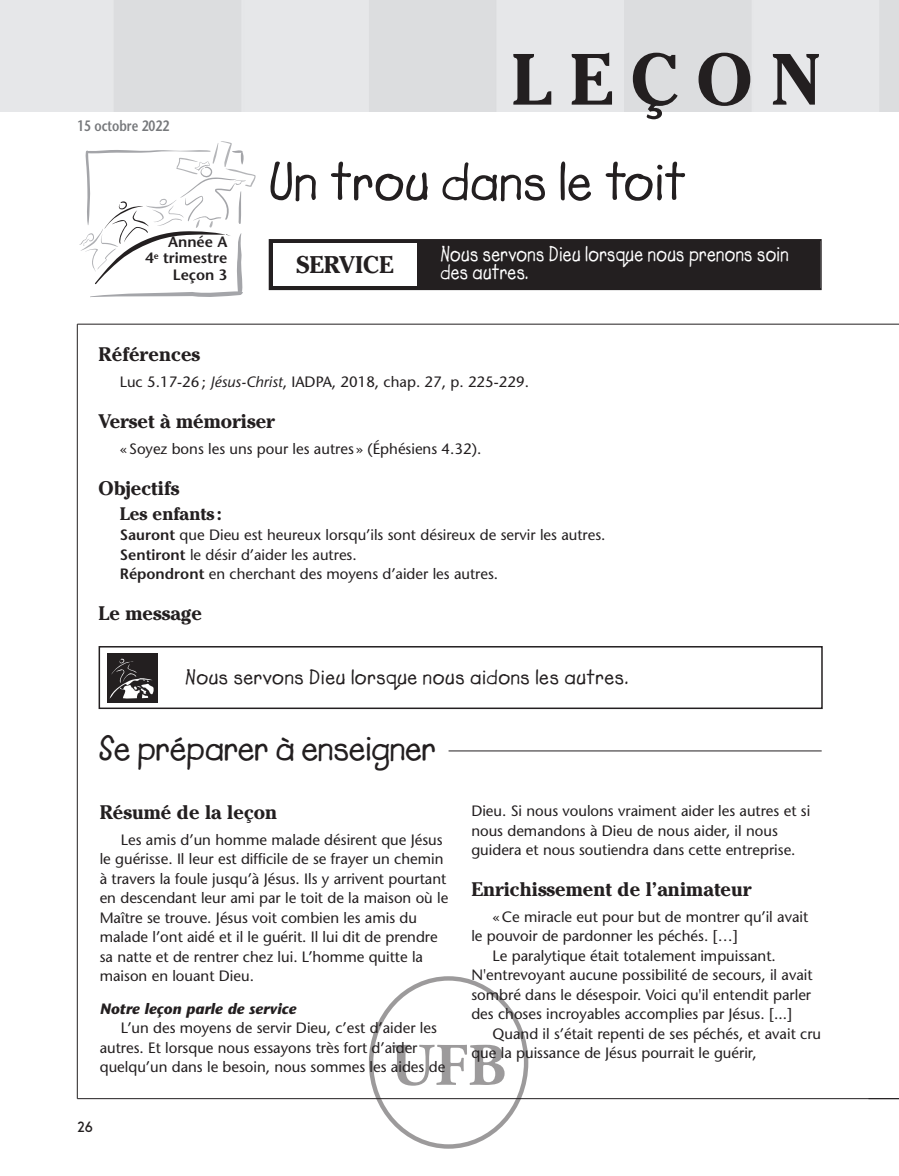
<style>
.page{position:relative;width:899px;height:1176px;background:#fff}
.page>*{position:absolute;margin:0;border:0;box-sizing:border-box;transform-origin:0 0}
.t1{font:700 72px "Cheltenham";letter-spacing:.25em;color:#231f20}
.t2{font:700 60.3px "Adobe Garamond Pro";color:#231f20}
.t3{font:54px "Lemonade ICG Bold";color:#231f20}
.t4{font:36px "Lemonade ICG Bold";letter-spacing:-.015em;color:#231f20}
.t5{font:700 24px "Cheltenham";color:#231f20}
.t6{font:21.6px "Lemonade ICG Bold";letter-spacing:.015em;color:#fff;scale:.87 1}
.t7{font:21px "Lemonade ICG Bold";letter-spacing:.025em;color:#231f20}
.t8{font:700 19.5px "Cheltenham";color:#231f20}
.t9{font:700 18px "Cheltenham";color:#231f20}
.t10{font:15px/19.5px "Stone Sans";color:#231f20}
.t11{font:italic 700 15px "Stone Sans";color:#231f20}
.t12{font:600 15px/16.5px "Stone Sans";color:#231f20;text-align:right}
.t13{font:600 15px "Stone Sans";color:#76787b;scale:.8 1}
.t14{font:700 15px "New Garden";color:#231f20}
.s1{font-style:italic}
.s2{font-weight:600}
</style>
<div class="page">
<hr style="left:77px;top:324px;width:822px;height:1px;background:#231f20">
<hr style="left:77px;top:324px;width:1px;height:774px;background:#231f20">
<hr style="left:448px;top:750px;width:373px;height:1px;background:#231f20">
<svg style="left:79px;top:141px;width:177px;height:156px"></svg>
<hr style="left:77px;top:1097px;width:822px;height:1px;background:#231f20">
<div style="left:270px;top:240px;width:550px;height:48px;background:#231f20"></div>
<div style="left:269px;top:239px;width:552px;height:51px;border:2px solid #231f20"></div>
<div style="left:273px;top:243px;width:144px;height:43px;background:#fff"></div>
<div style="left:99px;top:645px;width:723px;height:63px;border:2px solid #231f20"></div>
<div style="left:107px;top:652px;width:51px;height:49px;background:#231f20"></div>
<img style="left:110px;top:658px;width:44px;height:40px">
<div style="left:369px;top:975px;width:159px;height:173px;border:4px solid #231f20;border-radius:50%"></div>
<p class="t13" style="left:77px;top:117px;width:116px">15 octobre 2022</p>
<p class="t12" style="left:145px;top:233px;width:84px">Année A<br>4<sup>e</sup> trimestre<br>Leçon 3</p>
<h1 class="t1" style="left:511px;top:34px;width:311px">LEÇON</h1>
<h3 class="t3" style="left:269px;top:149px;width:419px">Un trou dans le toit</h3>
<h3 class="t6" style="left:440px;top:241px;width:402px">Nous servons Dieu lorsque nous prenons soin</h3>
<h3 class="t5" style="left:296px;top:250px;width:98px">SERVICE</h3>
<h3 class="t6" style="left:440px;top:259px;width:103px">des autres.</h3>
<h3 class="t8" style="left:99px;top:342px;width:103px">Références</h3>
<p class="t10" style="left:120px;top:372px;width:411px">Luc 5.17-26 ; <span class="s1">Jésus-Christ</span>, IADPA, 2018, chap. 27, p. 225-229.</p>
<h3 class="t8" style="left:99px;top:408px;width:178px">Verset à mémoriser</h3>
<p class="t10" style="left:120px;top:438px;width:363px">« Soyez bons les uns pour les autres » (Éphésiens 4.32).</p>
<h3 class="t8" style="left:99px;top:475px;width:82px">Objectifs</h3>
<p class="t9" style="left:120px;top:502px;width:103px">Les enfants :</p>
<p class="t10" style="left:120px;top:525px;width:487px"><span class="s2">Sauront</span> que Dieu est heureux lorsqu’ils sont désireux de servir les autres.<br><span class="s2">Sentiront</span> le désir d’aider les autres.<br><span class="s2">Répondront</span> en cherchant des moyens d’aider les autres.</p>
<h3 class="t8" style="left:99px;top:600px;width:105px">Le message</h3>
<h3 class="t7" style="left:185px;top:664px;width:444px">Nous servons Dieu lorsque nous aidons les autres.</h3>
<h3 class="t4" style="left:99px;top:727px;width:339px">Se préparer à enseigner</h3>
<h3 class="t8" style="left:100px;top:799px;width:179px">Résumé de la leçon</h3>
<p class="t10" style="left:100px;top:829px;width:350px;text-indent:21px">Les amis d’un homme malade désirent que Jésus le guérisse. Il leur est difficile de se frayer un chemin à travers la foule jusqu’à Jésus. Ils y arrivent pourtant en descendant leur ami par le toit de la maison où le Maître se trouve. Jésus voit combien les amis du malade l’ont aidé et il le guérit. Il lui dit de prendre sa natte et de rentrer chez lui. L’homme quitte la maison en louant Dieu.</p>
<p class="t11" style="left:100px;top:999px;width:198px">Notre leçon parle de service</p>
<p class="t10" style="left:100px;top:1017px;width:347px;text-indent:21px">L’un des moyens de servir Dieu, c’est d’aider les autres. Et lorsque nous essayons très fort d’aider quelqu’un dans le besoin, nous sommes les aides de</p>
<p class="t10" style="left:471px;top:800px;width:340px">Dieu. Si nous voulons vraiment aider les autres et si nous demandons à Dieu de nous aider, il nous guidera et nous soutiendra dans cette entreprise.</p>
<h3 class="t8" style="left:471px;top:876px;width:282px">Enrichissement de l’animateur</h3>
<p class="t10" style="left:492px;top:906px;width:317px">«Ce miracle eut pour but de montrer qu’il avait</p>
<p class="t10" style="left:471px;top:926px;width:268px">le pouvoir de pardonner les péchés. […]</p>
<p class="t10" style="left:492px;top:945px;width:285px">Le paralytique était totalement impuissant.</p>
<p class="t10" style="left:471px;top:965px;width:343px">N'entrevoyant aucune possibilité de secours, il avait</p>
<p class="t10" style="left:471px;top:984px;width:341px">sombré dans le désespoir. Voici qu'il entendit parler</p>
<p class="t10" style="left:471px;top:1004px;width:322px">des choses incroyables accomplies par Jésus. [...]</p>
<p class="t10" style="left:492px;top:1023px;width:330px">Quand il s’était repenti de ses péchés, et avait cru</p>
<p class="t10" style="left:471px;top:1043px;width:287px">que la puissance de Jésus pourrait le guérir,</p>
<h2 class="t2" style="left:390px;top:1030px;width:117px">UFB</h2>
<p class="t14" style="left:77px;top:1117px;width:17px">26</p>
</div>
